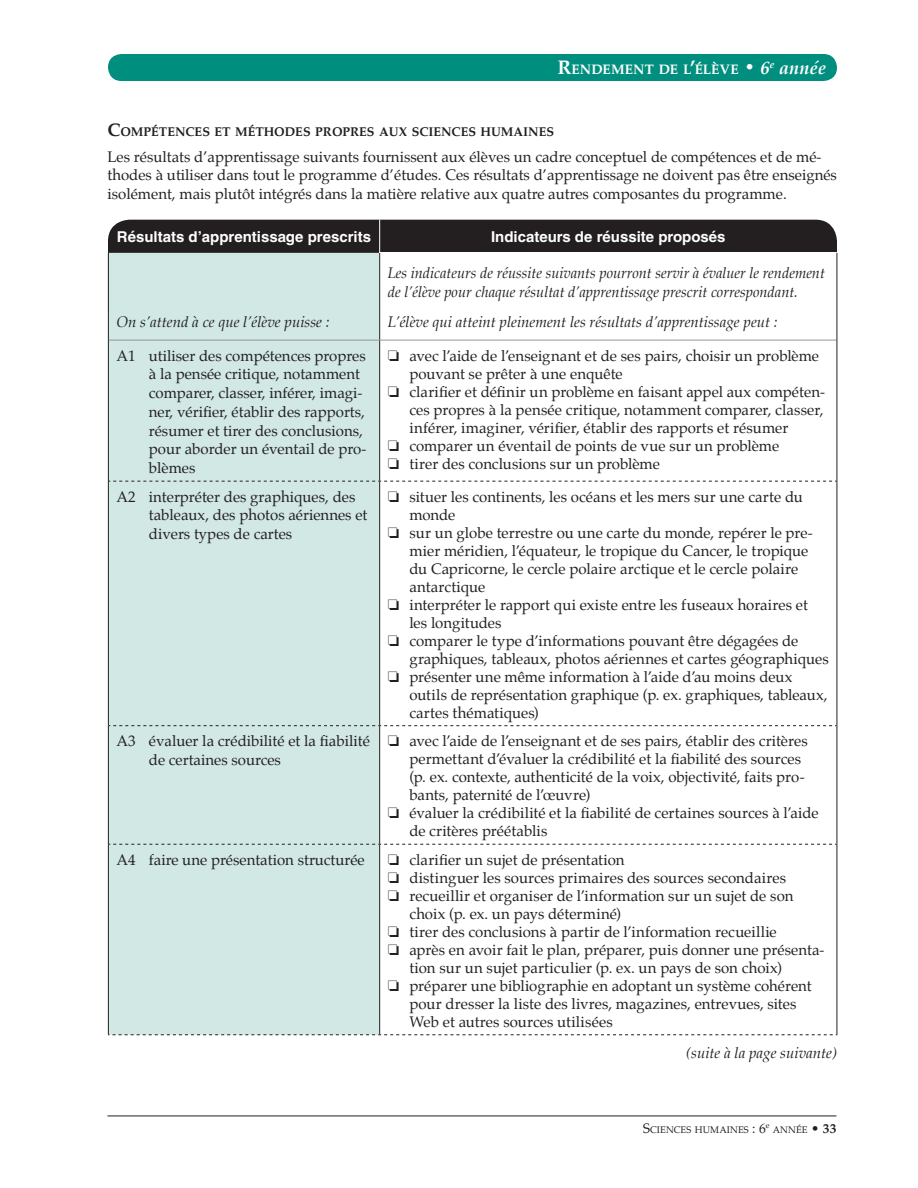
<style>
.page{position:relative;width:918px;height:1188px;background:#fff}
.page>*{position:absolute;margin:0;border:0;box-sizing:border-box;transform-origin:0 0}
.Body_Checkbox_bullet{font:15px/18px "Palatino";color:#231f20}
.Bullet_RAP{font:15px/18.8px "Palatino";color:#231f20}
.Body_text{font:15px/18.8px "Palatino";color:#231f20}
.Body_text-2{font:italic 15px/18.8px "Palatino";color:#231f20}
.AI_table_head{font:700 15px "Helvetica";color:#fff}
.Page_header{font:700 13.65px "Palatino";color:#fff}
.B_Head{font:700 12.6px "Palatino";color:#231f20}
.t1{font:9.45px "Palatino";letter-spacing:.01em;color:#231f20}
.s1{font-size:19.5px}
.s2{font-style:italic;font-size:18px}
.s3{font-size:18px}
.s4{font-size:13.5px}
.s5{font-weight:700;font-size:13.5px}
</style>
<div class="page">
<div style="left:108px;top:54px;width:729px;height:27px;background:#008f7e;border-radius:14px"></div>
<hr style="left:107px;top:1116px;width:729px;height:1px;background:#231f20">
<div style="left:108px;top:220px;width:729px;height:111px;background:#231f20;border-radius:22px"></div>
<div style="left:109px;top:253px;width:270px;height:781px;background:#d1e8e5"></div>
<div style="left:380px;top:253px;width:457px;height:87px;background:#fff"></div>
<hr style="left:109px;top:340px;width:271px;height:1px;background:#939598">
<hr style="left:380px;top:340px;width:457px;height:1px;background:#939598">
<hr style="left:108px;top:340px;width:1px;height:141px;background:#231f20">
<hr style="left:379px;top:340px;width:1px;height:141px;background:#231f20">
<hr style="left:837px;top:340px;width:1px;height:141px;background:#231f20">
<hr style="left:108px;top:481px;width:1px;height:245px;background:#231f20">
<hr style="left:379px;top:482px;width:1px;height:243px;background:#231f20">
<hr style="left:837px;top:481px;width:1px;height:245px;background:#231f20">
<hr style="left:108px;top:726px;width:1px;height:118px;background:#231f20">
<hr style="left:379px;top:726px;width:1px;height:118px;background:#231f20">
<hr style="left:837px;top:726px;width:1px;height:118px;background:#231f20">
<hr style="left:108px;top:844px;width:1px;height:190px;background:#231f20">
<hr style="left:379px;top:845px;width:1px;height:189px;background:#231f20">
<hr style="left:837px;top:844px;width:1px;height:190px;background:#231f20">
<svg style="left:109px;top:481px;width:728px;height:1px"></svg>
<svg style="left:109px;top:725px;width:728px;height:1px"></svg>
<svg style="left:109px;top:844px;width:728px;height:1px"></svg>
<svg style="left:108px;top:1034px;width:729px;height:1px"></svg>
<hr style="left:108px;top:253px;width:1px;height:87px;background:#231f20">
<hr style="left:379px;top:253px;width:1px;height:87px;background:#231f20">
<hr style="left:837px;top:253px;width:1px;height:87px;background:#231f20">
<hr style="left:379px;top:220px;width:1px;height:33px;background:#fff">
<p class="Page_header" style="left:557px;top:61px;width:270px"><span class="s1">R</span>ENDEMENT DE L<span class="s1">’</span>ÉLÈVE <span class="s1">•</span> <span class="s2">6</span><sup>e</sup> <span class="s2">année</span></p>
<p class="B_Head" style="left:107px;top:124px;width:448px"><span class="s3">C</span>OMPÉTENCES ET MÉTHODES PROPRES AUX SCIENCES HUMAINES</p>
<p class="Body_text" style="left:107px;top:148px;width:731px">Les résultats d’apprentissage suivants fournissent aux élèves un cadre conceptuel de compétences et de mé&shy;thodes à utiliser dans tout le programme d’études. Ces résultats d’apprentissage ne doivent pas être enseignés isolément, mais plutôt intégrés dans la matière relative aux quatre autres composantes du programme.</p>
<p class="AI_table_head" style="left:117px;top:228px;width:256px">Résultats d’apprentissage prescrits</p>
<p class="AI_table_head" style="left:491px;top:228px;width:236px">Indicateurs de réussite proposés</p>
<p class="Body_text-2" style="left:116px;top:314px;width:215px">On s’attend à ce que l’élève puisse :</p>
<p class="Body_text-2" style="left:388px;top:265px;width:439px">Les indicateurs de réussite suivants pourront servir à évaluer le rendement de l’élève pour chaque résultat d’apprentissage prescrit correspondant.</p>
<p class="Body_text-2" style="left:388px;top:314px;width:391px">L’élève qui atteint pleinement les résultats d’apprentissage peut :</p>
<p class="Bullet_RAP" style="left:149px;top:347px;width:219px;text-indent:-32px">A1 utiliser des compétences propres à la pensée critique, notamment comparer, classer, inférer, imagi&shy;ner, vérifier, établir des rapports, résumer et tirer des conclusions, pour aborder un éventail de pro&shy;blèmes</p>
<p class="Body_Checkbox_bullet" style="left:409px;top:348px;width:411px;text-indent:-22px">❏ avec l’aide de l’enseignant et de ses pairs, choisir un problème pouvant se prêter à une enquête</p>
<p class="Body_Checkbox_bullet" style="left:409px;top:384px;width:417px;text-align:justify;text-indent:-22px">❏ clarifier et définir un problème en faisant appel aux compéten&shy;ces propres à la pensée critique, notamment comparer, classer, inférer, imaginer, vérifier, établir des rapports et résumer</p>
<p class="Body_Checkbox_bullet" style="left:388px;top:438px;width:393px">❏ comparer un éventail de points de vue sur un problème</p>
<p class="Body_Checkbox_bullet" style="left:388px;top:456px;width:274px">❏ tirer des conclusions sur un problème</p>
<p class="Bullet_RAP" style="left:149px;top:488px;width:220px;text-indent:-32px">A2 interpréter des graphiques, des tableaux, des photos aériennes et divers types de cartes</p>
<p class="Body_Checkbox_bullet" style="left:409px;top:489px;width:395px;text-indent:-22px">❏ situer les continents, les océans et les mers sur une carte du monde</p>
<p class="Body_Checkbox_bullet" style="left:409px;top:525px;width:405px;text-indent:-22px">❏ sur un globe terrestre ou une carte du monde, repérer le pre&shy;mier méridien, l’équateur, le tropique du Cancer, le tropique du Capricorne, le cercle polaire arctique et le cercle polaire antarctique</p>
<p class="Body_Checkbox_bullet" style="left:409px;top:597px;width:400px;text-indent:-22px">❏ interpréter le rapport qui existe entre les fuseaux horaires et les longitudes</p>
<p class="Body_Checkbox_bullet" style="left:409px;top:633px;width:421px;text-indent:-22px">❏ comparer le type d’informations pouvant être dégagées de graphiques, tableaux, photos aériennes et cartes géographiques</p>
<p class="Body_Checkbox_bullet" style="left:409px;top:669px;width:420px;text-indent:-22px">❏ présenter une même information à l’aide d’au moins deux outils de représentation graphique (p. ex. graphiques, tableaux, cartes thématiques)</p>
<p class="Bullet_RAP" style="left:149px;top:733px;width:223px;text-indent:-32px">A3 évaluer la crédibilité et la fiabilité de certaines sources</p>
<p class="Body_Checkbox_bullet" style="left:409px;top:733px;width:400px;text-indent:-22px">❏ avec l’aide de l’enseignant et de ses pairs, établir des critères permettant d’évaluer la crédibilité et la fiabilité des sources (p. ex. contexte, authenticité de la voix, objectivité, faits pro&shy;bants, paternité de l’œuvre)</p>
<p class="Body_Checkbox_bullet" style="left:409px;top:805px;width:411px;text-indent:-22px">❏ évaluer la crédibilité et la fiabilité de certaines sources à l’aide de critères préétablis</p>
<p class="Bullet_RAP" style="left:116px;top:851px;width:250px">A4 faire une présentation structurée</p>
<p class="Body_Checkbox_bullet" style="left:388px;top:852px;width:238px">❏ clarifier un sujet de présentation</p>
<p class="Body_Checkbox_bullet" style="left:388px;top:870px;width:400px">❏ distinguer les sources primaires des sources secondaires</p>
<p class="Body_Checkbox_bullet" style="left:409px;top:888px;width:386px;text-indent:-22px">❏ recueillir et organiser de l’information sur un sujet de son choix (p. ex. un pays déterminé)</p>
<p class="Body_Checkbox_bullet" style="left:388px;top:924px;width:391px">❏ tirer des conclusions à partir de l’information recueillie</p>
<p class="Body_Checkbox_bullet" style="left:409px;top:942px;width:417px;text-indent:-22px">❏ après en avoir fait le plan, préparer, puis donner une présenta&shy;tion sur un sujet particulier (p. ex. un pays de son choix)</p>
<p class="Body_Checkbox_bullet" style="left:409px;top:978px;width:404px;text-indent:-22px">❏ préparer une bibliographie en adoptant un système cohérent pour dresser la liste des livres, magazines, entrevues, sites<br>Web et autres sources utilisées</p>
<p class="Body_text-2" style="left:686px;top:1045px;width:152px">(suite à la page suivante)</p>
<p class="t1" style="left:643px;top:1123px;width:195px"><span class="s4">S</span>CIENCES HUMAINES <span class="s4">: 6</span><sup>e</sup> ANNÉE <span class="s4">•</span> <span class="s5">33</span></p>
</div>
